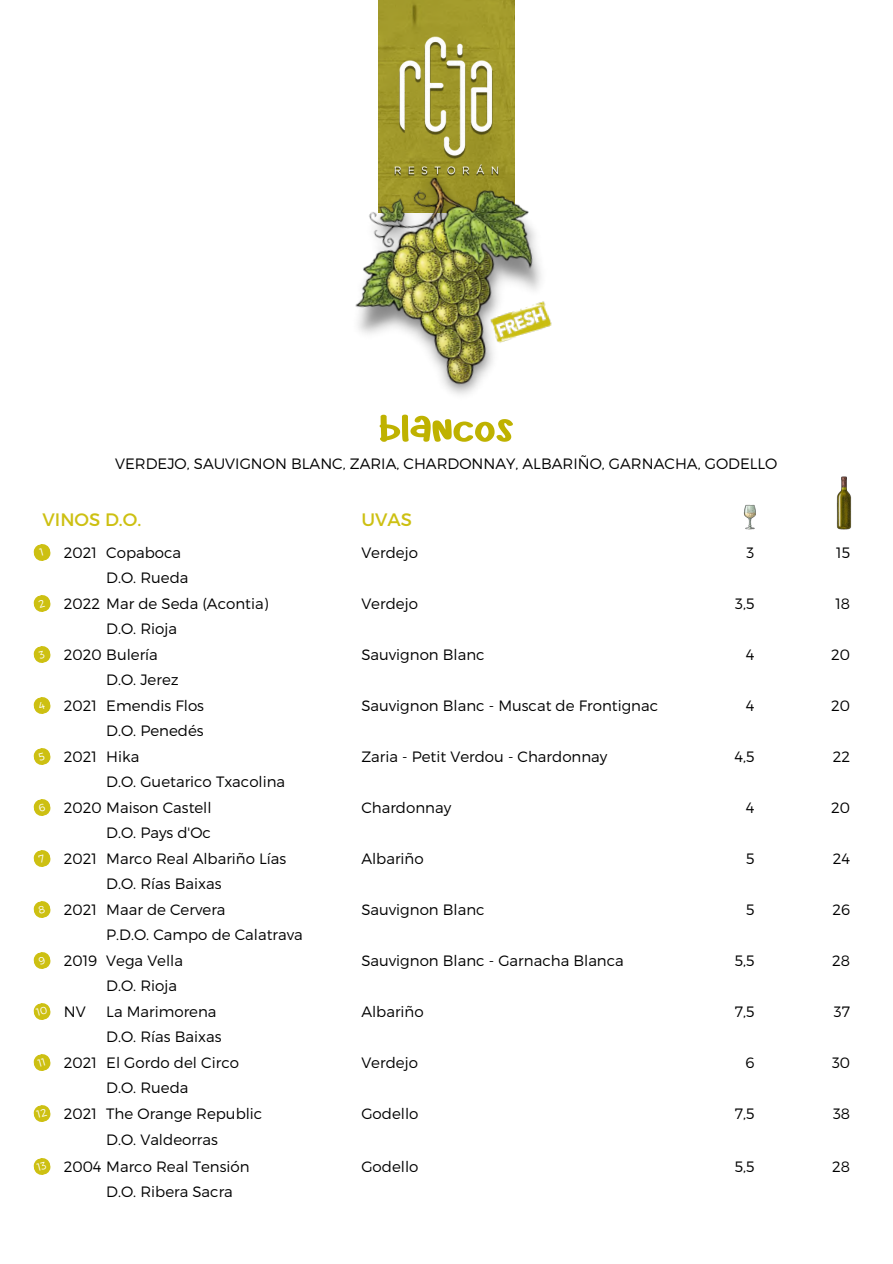
<style>
.page{position:relative;width:893px;height:1264px;background:#fff}
.page>*{position:absolute;margin:0;border:0;box-sizing:border-box;transform-origin:0 0}
.t1{font:63px "was etan NP";color:#bfb200}
.t2{font:18px "Montserrat";color:#cdc012}
.t3{font:300 15px "Montserrat";color:#000}
</style>
<div class="page">
<div style="left:378px;top:0;width:136px;height:21px;background:#a39b2c"></div>
<img style="left:378px;top:21px;width:137px;height:131px">
<img style="left:355px;top:152px;width:186px;height:243px">
<img style="left:482px;top:291px;width:70px;height:62px">
<img style="left:744px;top:504px;width:12px;height:26px">
<img style="left:836px;top:476px;width:16px;height:54px">
<svg style="left:33px;top:544px;width:18px;height:17px"></svg>
<svg style="left:33px;top:595px;width:18px;height:17px"></svg>
<svg style="left:33px;top:646px;width:18px;height:17px"></svg>
<svg style="left:33px;top:697px;width:18px;height:17px"></svg>
<svg style="left:33px;top:748px;width:18px;height:17px"></svg>
<svg style="left:33px;top:799px;width:18px;height:17px"></svg>
<svg style="left:33px;top:850px;width:18px;height:17px"></svg>
<svg style="left:33px;top:901px;width:18px;height:17px"></svg>
<svg style="left:33px;top:952px;width:18px;height:17px"></svg>
<svg style="left:33px;top:1003px;width:18px;height:17px"></svg>
<svg style="left:33px;top:1054px;width:18px;height:17px"></svg>
<svg style="left:33px;top:1105px;width:18px;height:17px"></svg>
<svg style="left:33px;top:1158px;width:18px;height:17px"></svg>
<p class="t1" style="left:378px;top:396px;width:137px">blancos</p>
<p class="t3" style="left:115px;top:453px;width:663px">VERDEJO, SAUVIGNON BLANC, ZARIA, CHARDONNAY, ALBARIÑO, GARNACHA, GODELLO</p>
<p class="t2" style="left:42px;top:508px;width:100px">VINOS D.O.</p>
<p class="t2" style="left:361px;top:508px;width:52px">UVAS</p>
<p class="t3" style="left:64px;top:543px;width:35px">2021</p>
<p class="t3" style="left:106px;top:543px;width:76px">Copaboca</p>
<p class="t3" style="left:106px;top:568px;width:84px">D.O. Rueda</p>
<p class="t3" style="left:361px;top:542px;width:58px">Verdejo</p>
<p class="t3" style="left:746px;top:543px;width:9px">3</p>
<p class="t3" style="left:836px;top:543px;width:16px">15</p>
<p class="t3" style="left:64px;top:594px;width:206px">2022 Mar de Seda (Acontia)</p>
<p class="t3" style="left:106px;top:619px;width:72px">D.O. Rioja</p>
<p class="t3" style="left:361px;top:593px;width:58px">Verdejo</p>
<p class="t3" style="left:735px;top:594px;width:21px">3,5</p>
<p class="t3" style="left:835px;top:594px;width:16px">18</p>
<p class="t3" style="left:64px;top:645px;width:96px">2020 Bulería</p>
<p class="t3" style="left:106px;top:670px;width:74px">D.O. Jerez</p>
<p class="t3" style="left:361px;top:644px;width:125px">Sauvignon Blanc</p>
<p class="t3" style="left:745px;top:645px;width:10px">4</p>
<p class="t3" style="left:831px;top:645px;width:20px">20</p>
<p class="t3" style="left:64px;top:696px;width:35px">2021</p>
<p class="t3" style="left:106px;top:696px;width:99px">Emendis Flos</p>
<p class="t3" style="left:106px;top:721px;width:99px">D.O. Penedés</p>
<p class="t3" style="left:361px;top:695px;width:298px">Sauvignon Blanc - Muscat de Frontignac</p>
<p class="t3" style="left:745px;top:696px;width:10px">4</p>
<p class="t3" style="left:831px;top:696px;width:20px">20</p>
<p class="t3" style="left:64px;top:746px;width:35px">2021</p>
<p class="t3" style="left:106px;top:746px;width:35px">Hika</p>
<p class="t3" style="left:106px;top:772px;width:180px">D.O. Guetarico Txacolina</p>
<p class="t3" style="left:361px;top:746px;width:248px">Zaria - Petit Verdou - Chardonnay</p>
<p class="t3" style="left:734px;top:746px;width:22px">4,5</p>
<p class="t3" style="left:832px;top:746px;width:19px">22</p>
<p class="t3" style="left:64px;top:797px;width:149px">2020 Maison Castell</p>
<p class="t3" style="left:106px;top:823px;width:106px">D.O. Pays d'Oc</p>
<p class="t3" style="left:361px;top:797px;width:91px">Chardonnay</p>
<p class="t3" style="left:745px;top:797px;width:10px">4</p>
<p class="t3" style="left:831px;top:797px;width:20px">20</p>
<p class="t3" style="left:64px;top:848px;width:35px">2021</p>
<p class="t3" style="left:361px;top:848px;width:64px">Albariño</p>
<p class="t3" style="left:106px;top:848px;width:181px">Marco Real Albariño Lías</p>
<p class="t3" style="left:106px;top:874px;width:117px">D.O. Rías Baixas</p>
<p class="t3" style="left:746px;top:848px;width:10px">5</p>
<p class="t3" style="left:832px;top:848px;width:19px">24</p>
<p class="t3" style="left:64px;top:899px;width:35px">2021</p>
<p class="t3" style="left:106px;top:899px;width:121px">Maar de Cervera</p>
<p class="t3" style="left:361px;top:899px;width:125px">Sauvignon Blanc</p>
<p class="t3" style="left:746px;top:899px;width:10px">5</p>
<p class="t3" style="left:832px;top:899px;width:19px">26</p>
<p class="t3" style="left:106px;top:925px;width:198px">P.D.O. Campo de Calatrava</p>
<p class="t3" style="left:64px;top:950px;width:35px">2019</p>
<p class="t3" style="left:106px;top:950px;width:78px">Vega Vella</p>
<p class="t3" style="left:106px;top:976px;width:72px">D.O. Rioja</p>
<p class="t3" style="left:64px;top:1001px;width:23px">NV</p>
<p class="t3" style="left:106px;top:1001px;width:112px">La Marimorena</p>
<p class="t3" style="left:106px;top:1027px;width:117px">D.O. Rías Baixas</p>
<p class="t3" style="left:64px;top:1052px;width:35px">2021</p>
<p class="t3" style="left:106px;top:1052px;width:134px">El Gordo del Circo</p>
<p class="t3" style="left:106px;top:1078px;width:84px">D.O. Rueda</p>
<p class="t3" style="left:361px;top:950px;width:264px">Sauvignon Blanc - Garnacha Blanca</p>
<p class="t3" style="left:361px;top:1001px;width:64px">Albariño</p>
<p class="t3" style="left:361px;top:1052px;width:58px">Verdejo</p>
<p class="t3" style="left:734px;top:950px;width:21px">5,5</p>
<p class="t3" style="left:832px;top:950px;width:19px">28</p>
<p class="t3" style="left:734px;top:1001px;width:21px">7,5</p>
<p class="t3" style="left:833px;top:1001px;width:18px">37</p>
<p class="t3" style="left:745px;top:1052px;width:11px">6</p>
<p class="t3" style="left:832px;top:1052px;width:20px">30</p>
<p class="t3" style="left:106px;top:1103px;width:158px">The Orange Republic</p>
<p class="t3" style="left:64px;top:1156px;width:187px">2004 Marco Real Tensión</p>
<p class="t3" style="left:64px;top:1103px;width:35px">2021</p>
<p class="t3" style="left:106px;top:1129px;width:113px">D.O. Valdeorras</p>
<p class="t3" style="left:361px;top:1103px;width:59px">Godello</p>
<p class="t3" style="left:361px;top:1156px;width:59px">Godello</p>
<p class="t3" style="left:734px;top:1103px;width:21px">7,5</p>
<p class="t3" style="left:734px;top:1156px;width:21px">5,5</p>
<p class="t3" style="left:833px;top:1103px;width:19px">38</p>
<p class="t3" style="left:832px;top:1156px;width:19px">28</p>
<p class="t3" style="left:106px;top:1182px;width:128px">D.O. Ribera Sacra</p>
</div>
